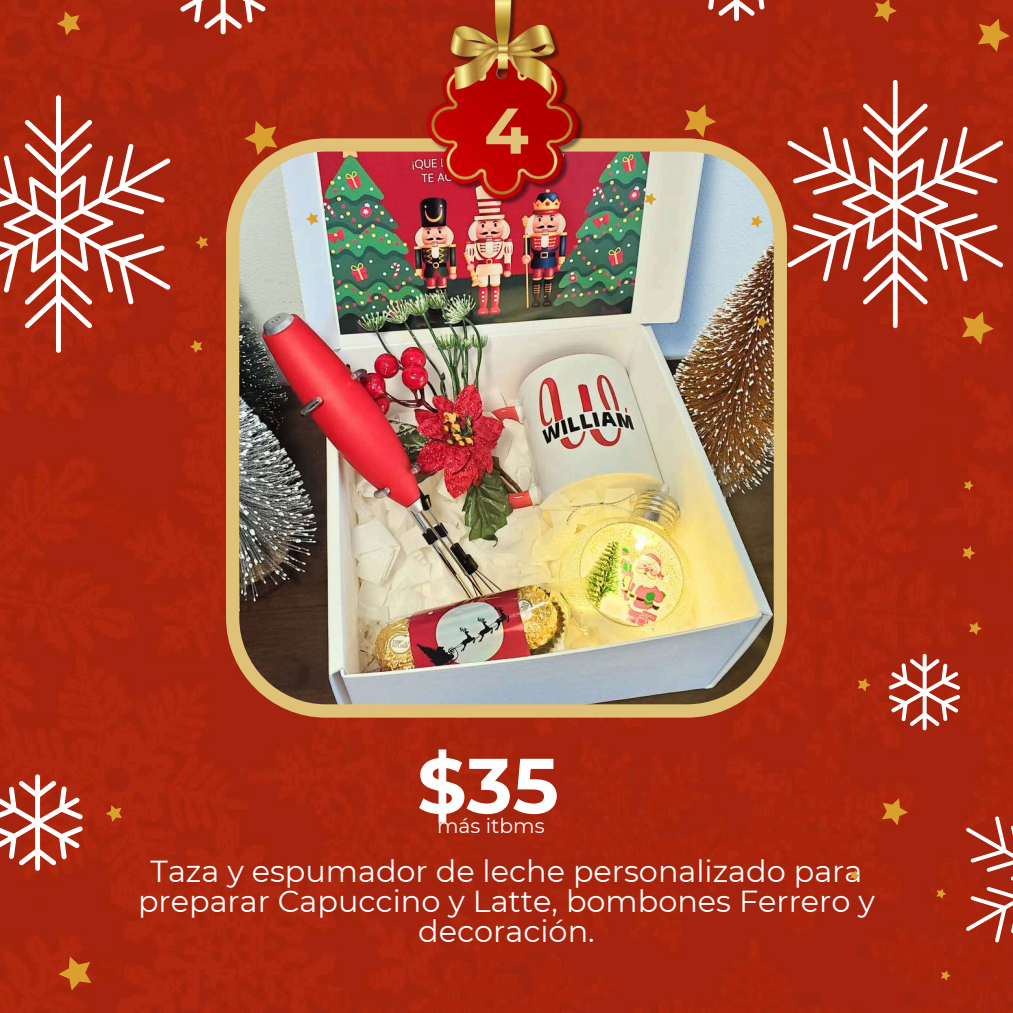
<style>
.page{position:relative;width:1013px;height:1013px;background:#fff}
.page>*{position:absolute;margin:0;border:0;box-sizing:border-box;transform-origin:0 0}
.t1{font:700 77.75px "Montserrat";color:#fff}
.t2{font:700 64.5px "Montserrat";color:#dfc278}
.t3{font:30.38px/30px "Montserrat";color:#fff;text-align:center}
.t4{font:20.25px "Montserrat";color:#fff}
</style>
<div class="page">
<div style="left:0;top:0;width:1012px;height:1012px;background:#a8230f"></div>
<img style="left:226px;top:138px;width:561px;height:579px">
<img style="left:427px;top:0;width:159px;height:209px">
<svg style="left:0;top:774px;width:83px;height:96px"></svg>
<svg style="left:106px;top:805px;width:16px;height:17px"></svg>
<svg style="left:58px;top:956px;width:33px;height:34px"></svg>
<svg style="left:888px;top:654px;width:72px;height:76px"></svg>
<svg style="left:965px;top:816px;width:47px;height:126px;background:#b74c3b"></svg>
<svg style="left:857px;top:678px;width:13px;height:13px"></svg>
<svg style="left:962px;top:546px;width:13px;height:13px"></svg>
<svg style="left:968px;top:621px;width:13px;height:14px"></svg>
<svg style="left:940px;top:970px;width:10px;height:10px"></svg>
<svg style="left:936px;top:888px;width:10px;height:10px"></svg>
<svg style="left:849px;top:870px;width:10px;height:10px"></svg>
<svg style="left:963px;top:480px;width:10px;height:10px"></svg>
<svg style="left:882px;top:798px;width:26px;height:27px"></svg>
<svg style="left:0;top:0;width:68px;height:3px"></svg>
<svg style="left:178px;top:0;width:91px;height:34px"></svg>
<div style="left:56px;top:95px;width:5px;height:258px;background:#fff;border-radius:2px"></div>
<svg style="left:0;top:120px;width:171px;height:208px"></svg>
<svg style="left:57px;top:11px;width:23px;height:24px"></svg>
<svg style="left:190px;top:340px;width:12px;height:13px"></svg>
<svg style="left:195px;top:236px;width:13px;height:13px"></svg>
<svg style="left:306px;top:212px;width:12px;height:13px"></svg>
<svg style="left:244px;top:121px;width:33px;height:34px"></svg>
<svg style="left:692px;top:0;width:88px;height:21px"></svg>
<div style="left:892px;top:80px;width:5px;height:248px;background:#fff;border-radius:2px"></div>
<svg style="left:787px;top:103px;width:216px;height:201px"></svg>
<svg style="left:874px;top:0;width:22px;height:22px"></svg>
<svg style="left:961px;top:311px;width:32px;height:33px"></svg>
<svg style="left:977px;top:19px;width:32px;height:33px"></svg>
<svg style="left:756px;top:316px;width:12px;height:12px"></svg>
<svg style="left:751px;top:215px;width:12px;height:13px"></svg>
<svg style="left:644px;top:193px;width:12px;height:12px"></svg>
<svg style="left:684px;top:104px;width:32px;height:34px"></svg>
<h2 class="t2" style="left:484px;top:91px;width:46px">4</h2>
<h1 class="t1" style="left:417px;top:738px;width:143px">$35</h1>
<p class="t4" style="left:437px;top:813px;width:109px">más itbms</p>
<p class="t3" style="left:138px;top:856px;width:738px">Taza y espumador de leche personalizado para preparar Capuccino y Latte, bombones Ferrero y decoración.</p>
</div>
